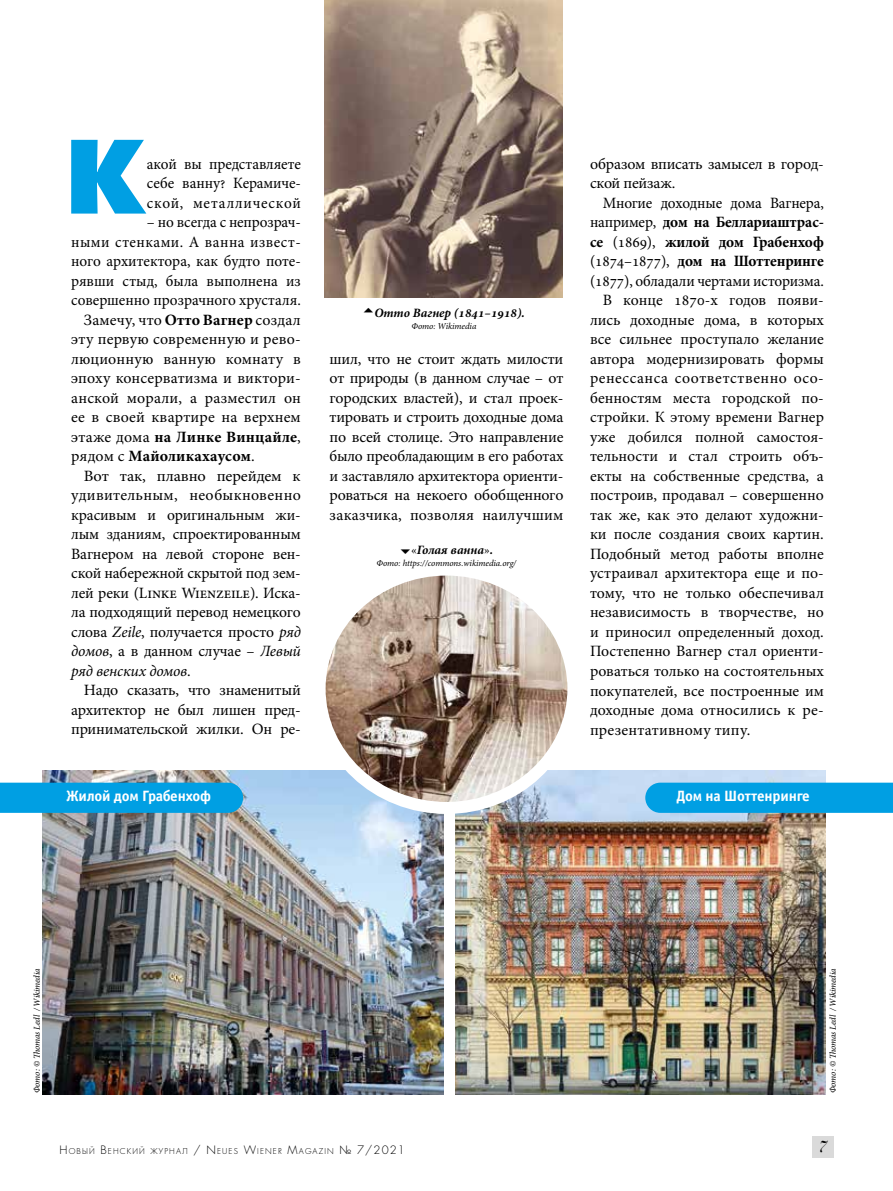
<style>
.page{position:relative;width:893px;height:1191px;background:#fff}
.page>*{position:absolute;margin:0;border:0;box-sizing:border-box;transform-origin:0 0}
.t1{font:97.8px "Favorit Extra Bold C";color:#009fe3}
.t2{font:italic 16.5px "Paragon Nord C";color:#000}
.t3{font:15.75px/19.5px "Minion Pro";color:#000;text-align:justify}
.t4{font:700 15.75px "Minion Pro";color:#000}
.t5{font:15.75px "Minion Pro";letter-spacing:.04em;color:#000}
.t6{font:15.75px "Minion Pro";letter-spacing:.03em;color:#000}
.t7{font:15.75px "Minion Pro";letter-spacing:.02em;color:#000}
.t8{font:15.75px "Minion Pro";color:#000;scale:1.04 1}
.t9{font:italic 15.75px "Minion Pro";letter-spacing:-.01em;color:#000}
.t10{font:15px "Officina Sans Bold C";letter-spacing:-.01em;color:#fff}
.t11{font:italic 700 12.75px "Minion Pro";color:#000}
.t12{font:italic 9px "Minion Pro";letter-spacing:-.015em;color:#000}
.t13{font:7.8px "Favorit Light C";letter-spacing:.145em;color:#000}
.s1{font-weight:700}
.s2{font-weight:400}
.s3{font-style:italic}
.s4{font-style:normal}
.s5{font-weight:400;font-style:normal}
.s6{font-size:11.25px}
</style>
<div class="page">
<img style="left:324px;top:0;width:238px;height:297px">
<img style="left:456px;top:770px;width:369px;height:324px">
<img style="left:43px;top:770px;width:400px;height:324px">
<div style="left:812px;top:1136px;width:21px;height:22px;background:#dadada"></div>
<img style="left:320px;top:576px;width:253px;height:230px">
<div style="left:314px;top:563px;width:265px;height:251px;border:12px solid #fff;border-radius:50%"></div>
<svg style="left:645px;top:782px;width:248px;height:31px;background:#08a1e3"></svg>
<svg style="left:0;top:782px;width:243px;height:31px;background:#069fe1"></svg>
<h1 class="t1" style="left:65px;top:117px;width:83px">К</h1>
<p class="t3" style="left:147px;top:154px;width:155px">акой вы представляете себе ванну? Керамиче&shy;ской, металлической</p>
<p class="t3" style="left:147px;top:212px;width:155px">– но всегда с непрозрач-</p>
<p class="t6" style="left:71px;top:231px;width:231px">ными стенками. А ванна извест-</p>
<p class="t3" style="left:71px;top:251px;width:231px">ного архитектора, как будто поте-</p>
<p class="t3" style="left:71px;top:271px;width:231px">рявши стыд, была выполнена из</p>
<p class="t3" style="left:71px;top:290px;width:231px">совершенно прозрачного хрусталя.</p>
<p class="t3" style="left:84px;top:310px;width:218px">Замечу, что <span class="s1">Отто Вагнер</span> создал</p>
<p class="t3" style="left:71px;top:329px;width:231px">эту первую современную и рево-</p>
<p class="t3" style="left:71px;top:349px;width:231px">люционную ванную комнату в</p>
<p class="t3" style="left:71px;top:368px;width:231px">эпоху консерватизма и виктори-</p>
<p class="t3" style="left:71px;top:388px;width:231px">анской морали, а разместил он</p>
<p class="t3" style="left:71px;top:407px;width:231px">ее в своей квартире на верхнем</p>
<p class="t4" style="left:71px;top:425px;width:231px"><span class="s2">этаже дома</span> на Линке Винцайле<span class="s2">,</span></p>
<p class="t4" style="left:71px;top:445px;width:185px"><span class="s2">рядом с</span> Майоликахаусом<span class="s2">.</span></p>
<p class="t8" style="left:84px;top:465px;width:210px">Вот так, плавно перейдем к</p>
<p class="t7" style="left:71px;top:484px;width:231px">удивительным, необыкновенно</p>
<p class="t3" style="left:71px;top:505px;width:231px">красивым и оригинальным жи-</p>
<p class="t3" style="left:71px;top:524px;width:231px">лым зданиям, спроектированным</p>
<p class="t3" style="left:71px;top:544px;width:231px">Вагнером на левой стороне вен-</p>
<p class="t3" style="left:71px;top:563px;width:231px">ской набережной скрытой под зем-</p>
<p class="t3" style="left:71px;top:583px;width:231px">лей реки (Linke Wienzeile). Иска-</p>
<p class="t3" style="left:71px;top:602px;width:231px">ла подходящий перевод немецкого</p>
<p class="t3" style="left:71px;top:622px;width:231px">слова <span class="s3">Zeile</span>, получается просто <span class="s3">ряд</span></p>
<p class="t3" style="left:71px;top:641px;width:231px"><span class="s3">домов</span>, а в данном случае – <span class="s3">Левый</span></p>
<p class="t9" style="left:71px;top:660px;width:121px">ряд венских домов<span class="s4">.</span></p>
<p class="t3" style="left:84px;top:680px;width:218px">Надо сказать, что знаменитый</p>
<p class="t3" style="left:71px;top:700px;width:231px">архитектор не был лишен пред-</p>
<p class="t3" style="left:71px;top:719px;width:231px">принимательской жилки. Он ре-</p>
<p class="t11" style="left:374px;top:304px;width:152px">Отто Вагнер (1841–1918).</p>
<p class="t12" style="left:411px;top:320px;width:66px">Фото: Wikimedia</p>
<p class="t3" style="left:330px;top:349px;width:235px">шил, что не стоит ждать милости от природы (в данном случае – от городских властей), и стал проек&shy;тировать и строить доходные дома по всей столице. Это направление было преобладающим в его работах и заставляло архитектора ориенти&shy;роваться на некоего обобщенного заказчика, позволяя наилучшим</p>
<p class="t11" style="left:411px;top:541px;width:83px"><span class="s5">«</span>Голая ванна<span class="s5">»</span>.</p>
<p class="t12" style="left:376px;top:557px;width:141px">Фото: https://commons.wikimedia.org/</p>
<p class="t3" style="left:590px;top:154px;width:235px">образом вписать замысел в город&shy;ской пейзаж.</p>
<p class="t3" style="left:603px;top:193px;width:223px">Многие доходные дома Вагнера,</p>
<p class="t4" style="left:590px;top:211px;width:235px"><span class="s2">например,</span> дом на Беллариаштрас-</p>
<p class="t4" style="left:590px;top:231px;width:235px">се <span class="s2">(1869),</span> жилой дом Грабенхоф</p>
<p class="t4" style="left:590px;top:250px;width:235px"><span class="s2">(1874–1877),</span> дом на Шоттенринге</p>
<p class="t3" style="left:590px;top:271px;width:235px">(1877), обладали чертами историзма.</p>
<p class="t3" style="left:603px;top:291px;width:223px">В конце 1870-х годов появи-</p>
<p class="t3" style="left:590px;top:310px;width:235px">лись доходные дома, в которых</p>
<p class="t3" style="left:590px;top:330px;width:235px">все сильнее проступало желание</p>
<p class="t3" style="left:590px;top:349px;width:235px">автора модернизировать формы</p>
<p class="t5" style="left:590px;top:368px;width:235px">ренессанса соответственно осо-</p>
<p class="t3" style="left:590px;top:388px;width:235px">бенностям места городской по-</p>
<p class="t3" style="left:590px;top:408px;width:235px">стройки. К этому времени Вагнер</p>
<p class="t3" style="left:590px;top:427px;width:235px">уже добился полной самостоя-</p>
<p class="t3" style="left:590px;top:447px;width:235px">тельности и стал строить объ-</p>
<p class="t3" style="left:590px;top:466px;width:235px">екты на собственные средства, а</p>
<p class="t3" style="left:590px;top:486px;width:235px">построив, продавал – совершенно</p>
<p class="t3" style="left:590px;top:505px;width:235px">так же, как это делают художни-</p>
<p class="t3" style="left:590px;top:525px;width:235px">ки после создания своих картин.</p>
<p class="t3" style="left:590px;top:544px;width:235px">Подобный метод работы вполне</p>
<p class="t3" style="left:590px;top:564px;width:235px">устраивал архитектора еще и по-</p>
<p class="t3" style="left:590px;top:583px;width:235px">тому, что не только обеспечивал</p>
<p class="t3" style="left:590px;top:603px;width:235px">независимость в творчестве, но</p>
<p class="t3" style="left:590px;top:622px;width:235px">и приносил определенный доход.</p>
<p class="t3" style="left:590px;top:642px;width:235px">Постепенно Вагнер стал ориенти-</p>
<p class="t3" style="left:590px;top:661px;width:235px">роваться только на состоятельных</p>
<p class="t3" style="left:590px;top:681px;width:235px">покупателей, все построенные им</p>
<p class="t3" style="left:590px;top:700px;width:235px">доходные дома относились к ре-</p>
<p class="t3" style="left:590px;top:720px;width:162px">презентативному типу.</p>
<p class="t10" style="left:67px;top:787px;width:146px">Жилой дом Грабенхоф</p>
<p class="t10" style="left:676px;top:787px;width:135px">Дом на Шоттенринге</p>
<p class="t12" style="left:31px;top:1093px;width:126px;rotate:-90deg">Фото: © Thomas Ledl / Wikimedia</p>
<p class="t12" style="left:827px;top:1093px;width:126px;rotate:-90deg">Фото: © Thomas Ledl / Wikimedia</p>
<p class="t13" style="left:60px;top:1145px;width:347px"><span class="s6">Н</span>ОВЫЙ <span class="s6">В</span>ЕНСКИЙ ЖУРНАЛ <span class="s6">/</span> <span class="s6">N</span>EUES <span class="s6">W</span>IEN ER <span class="s6">M</span>AGAZIN <span class="s6">№ 7/2021</span></p>
<p class="t2" style="left:818px;top:1137px;width:8px">7</p>
</div>
